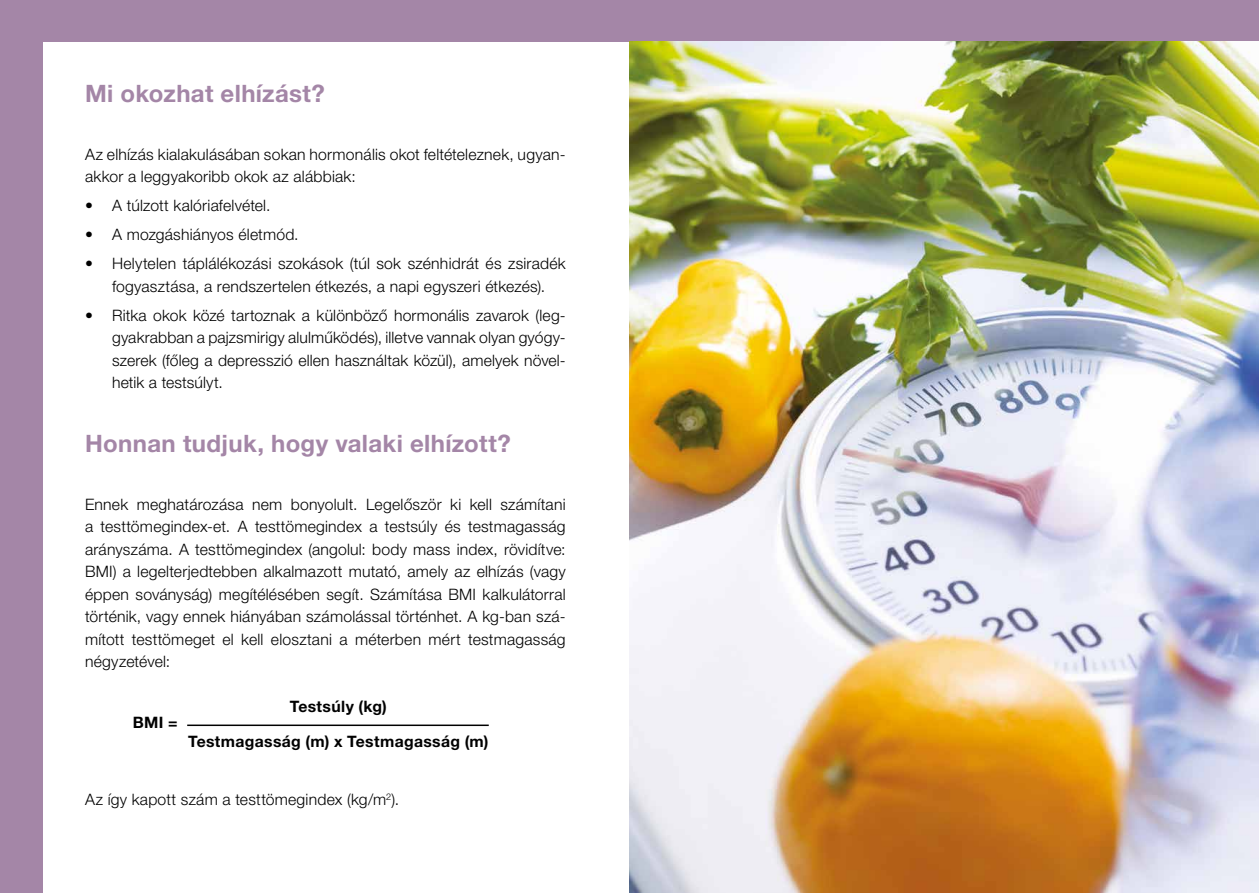
<style>
.page{position:relative;width:1259px;height:893px;background:#fff}
.page>*{position:absolute;margin:0;border:0;box-sizing:border-box;transform-origin:0 0}
.t1{font:700 24px "Helvetica Neue LT Pro";letter-spacing:.015em;color:#a486a7}
.t2{font:300 15.75px/22.5px "Helvetica Neue LT Pro";letter-spacing:.015em;color:#000;text-align:justify}
.t3{font:700 15.75px "Helvetica Neue LT Pro";letter-spacing:.02em;color:#000}
</style>
<div class="page">
<div style="left:0;top:0;width:43px;height:893px;background:#a486a7"></div>
<div style="left:0;top:0;width:1259px;height:42px;background:#a486a7"></div>
<img style="left:629px;top:42px;width:630px;height:851px">
<hr style="left:187px;top:724px;width:302px;height:2px;background:#000">
<h1 class="t1" style="left:85px;top:79px;width:241px">Mi okozhat elhízást?</h1>
<p class="t2" style="left:85px;top:143px;width:482px">Az elhízás kialakulásában sokan hormonális okot feltételeznek, ugyan&shy;akkor a leggyakoribb okok az alábbiak:</p>
<p class="t2" style="left:85px;top:194px;width:187px">• A túlzott kalóriafelvétel.</p>
<p class="t2" style="left:85px;top:223px;width:215px">• A mozgáshiányos életmód.</p>
<p class="t2" style="left:85px;top:252px;width:482px;text-align:center">• Helytelen táplálékozási szokások (túl sok szénhidrát és zsiradék fogyasztása, a rendszertelen étkezés, a napi egyszeri étkezés).</p>
<p class="t2" style="left:112px;top:303px;width:455px;text-indent:-27px">• Ritka okok közé tartoznak a különböző hormonális zavarok (leg&shy;gyakrabban a pajzsmirigy alulműködés), illetve vannak olyan gyógy&shy;szerek (főleg a depresszió ellen használtak közül), amelyek növel&shy;hetik a testsúlyt.</p>
<h1 class="t1" style="left:85px;top:429px;width:427px">Honnan tudjuk, hogy valaki elhízott?</h1>
<p class="t2" style="left:85px;top:493px;width:482px">Ennek meghatározása nem bonyolult. Legelőször ki kell számítani a testtömegindex-et. A testtömegindex a testsúly és testmagasság arányszáma. A testtömegindex (angolul: body mass index, rövidítve:<br>BMI) a legelterjedtebben alkalmazott mutató, amely az elhízás (vagy éppen soványság) megítélésében segít. Számítása BMI kalkulátorral történik, vagy ennek hiányában számolással történhet. A kg-ban szá&shy;mított testtömeget el kell elosztani a méterben mért testmagasság négyzetével:</p>
<p class="t3" style="left:133px;top:713px;width:46px">BMI =</p>
<p class="t3" style="left:290px;top:697px;width:99px">Testsúly (kg)</p>
<p class="t3" style="left:188px;top:732px;width:302px">Testmagasság (m) x Testmagasság (m)</p>
<p class="t2" style="left:85px;top:788px;width:315px">Az így kapott szám a testtömegindex (kg/m<sup>2</sup>).</p>
</div>
